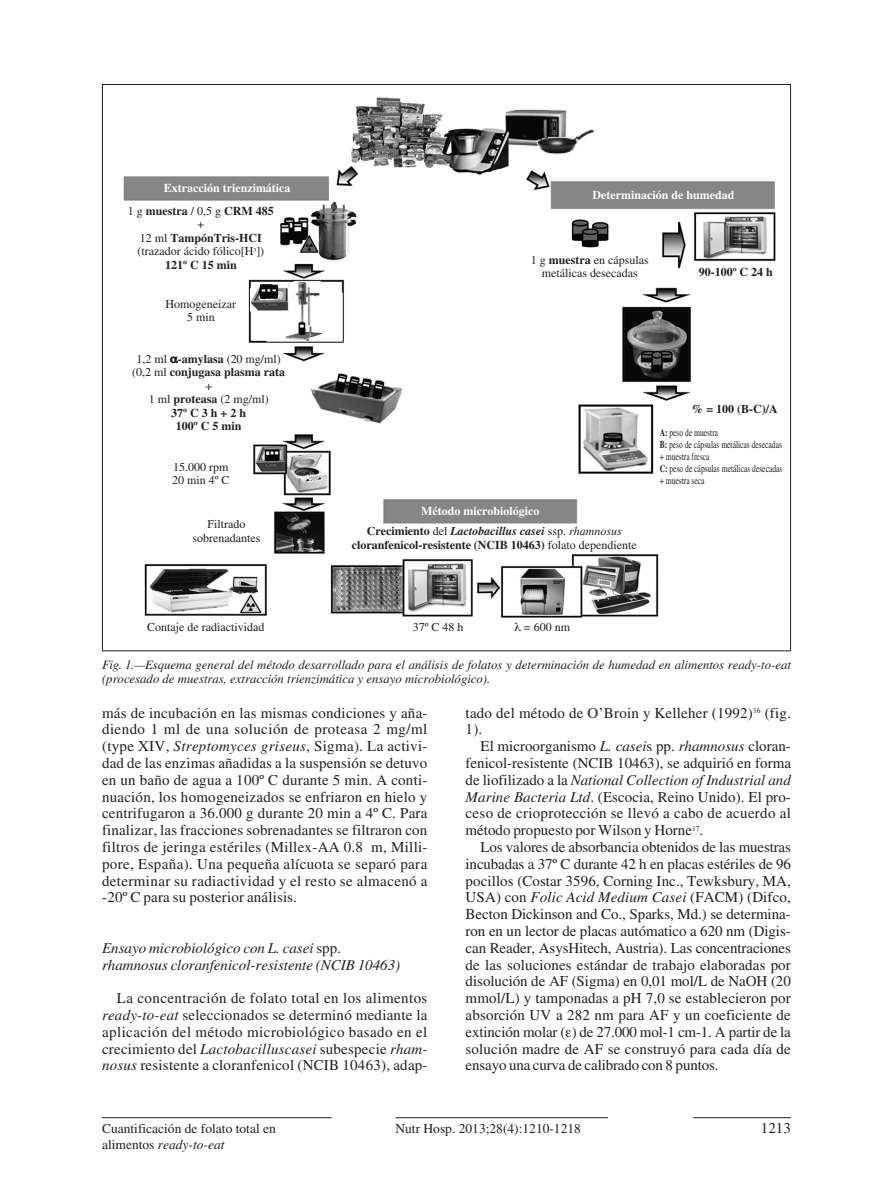
<style>
.page{position:relative;width:893px;height:1188px;background:#fff}
.page>*{position:absolute;margin:0;border:0;box-sizing:border-box;transform-origin:0 0}
.t1{font:15px/16.8px "Times";letter-spacing:.015em;color:#231f20;text-align:justify}
.t2{font:italic 15px/16.8px "Times";color:#231f20}
.t3{font:13.5px/16.2px "Times";color:#231f20}
.t4{font:italic 12.75px/13.5px "Times";color:#231f20}
.t5{font:700 12px/13.5px "Times";color:#231f20;text-align:center}
.t6{font:12px/13.5px "Times";color:#231f20;text-align:center}
.t7{font:700 12px "Times";color:#fff}
.t8{font:10.5px/12px "Times";color:#231f20;scale:.72 1}
.s1{font-weight:400}
.s2{font-weight:700}
.s3{font-style:italic}
.s4{font-weight:400;font-style:italic}
.s5{font-style:normal}
</style>
<div class="page">
<hr style="left:102px;top:1117px;width:230px;height:1px;background:#231f20">
<hr style="left:693px;top:1117px;width:98px;height:1px;background:#231f20">
<hr style="left:395px;top:1117px;width:213px;height:1px;background:#231f20">
<img style="left:123px;top:97px;width:653px;height:521px">
<svg style="left:171px;top:357px;width:6px;height:6px"></svg>
<p class="t7" style="left:164px;top:184px;width:128px">Extracción trienzimática</p>
<p class="t5" style="left:128px;top:206px;width:147px"><span class="s1">1 g</span> muestra <span class="s1">/ 0,5 g</span> CRM 485 <span class="s1">+<br>12 ml</span> TampónTris-HCI <span class="s1">(trazador ácido fólico[H</span><sup>3</sup><span class="s1">])<br></span>121º C 15 min</p>
<p class="t6" style="left:166px;top:299px;width:72px">Homogeneizar<br>5 min</p>
<p class="t7" style="left:592px;top:191px;width:143px">Determinación de humedad</p>
<p class="t6" style="left:531px;top:255px;width:119px">1 g <span class="s2">muestra</span> en cápsulas metálicas desecadas</p>
<p class="t5" style="left:699px;top:267px;width:76px">90-100º C 24 h</p>
<p class="t5" style="left:132px;top:353px;width:154px"><span class="s1">1,2 ml</span> -amylasa <span class="s1">(20 mg/ml) (0,2 ml</span> conjugasa plasma rata <span class="s1">+<br>1 ml</span> proteasa <span class="s1">(2 mg/ml)<br></span>37º C 3 h + 2 h<br>100º C 5 min</p>
<p class="t6" style="left:172px;top:462px;width:59px;text-align:left">15.000 rpm<br>20 min 4º C</p>
<p class="t6" style="left:193px;top:519px;width:69px">Filtrado sobrenadantes</p>
<p class="t5" style="left:352px;top:526px;width:287px">Crecimiento <span class="s1">del</span> <span class="s3">Lactobacillus casei</span> <span class="s1">ssp.</span> <span class="s4">rhamnosus </span>cloranfenicol-resistente (NCIB 10463) <span class="s1">folato dependiente</span></p>
<p class="t7" style="left:421px;top:507px;width:120px">Método microbiológico</p>
<p class="t5" style="left:691px;top:403px;width:88px">% = 100 (B-C)/A</p>
<p class="t8" style="left:660px;top:428px;width:172px"><span class="s2">A:</span> peso de muestra<br><span class="s2">B:</span> peso de cápsulas metálicas desecadas + muestra fresca<br><span class="s2">C:</span> peso de cápsulas metálicas desecadas + muestra seca</p>
<p class="t6" style="left:147px;top:622px;width:119px">Contaje de radiactividad</p>
<p class="t6" style="left:413px;top:622px;width:52px">37º C 48 h</p>
<p class="t6" style="left:524px;top:622px;width:48px">= 600 nm</p>
<p class="t4" style="left:102px;top:659px;width:690px">Fig. 1.—Esquema general del método desarrollado para el análisis de folatos y determinación de humedad en alimentos ready-to-eat (procesado de muestras, extracción trienzimática y ensayo microbiológico).</p>
<p class="t1" style="left:102px;top:706px;width:327px">más de incubación en las mismas condiciones y aña&shy;diendo 1 ml de una solución de proteasa 2 mg/ml (type XIV, <span class="s3">Streptomyces griseus</span>, Sigma). La activi&shy;dad de las enzimas añadidas a la suspensión se detuvo en un baño de agua a 100º C durante 5 min. A conti&shy;nuación, los homogeneizados se enfriaron en hielo y centrifugaron a 36.000 g durante 20 min a 4º C. Para finalizar, las fracciones sobrenadantes se filtraron con filtros de jeringa estériles (Millex-AA 0.8 m, Milli&shy;pore, España). Una pequeña alícuota se separó para determinar su radiactividad y el resto se almacenó a -20º C para su posterior análisis.</p>
<p class="t2" style="left:102px;top:941px;width:300px">Ensayo microbiológico con L. casei <span class="s5">spp. </span>rhamnosus cloranfenicol-resistente (NCIB 10463)</p>
<p class="t1" style="left:102px;top:992px;width:327px;text-indent:15px">La concentración de folato total en los alimentos <span class="s3">ready-to-eat</span> seleccionados se determinó mediante la aplicación del método microbiológico basado en el crecimiento del <span class="s3">Lactobacilluscasei</span> subespecie <span class="s3">rham&shy;nosus</span> resistente a cloranfenicol (NCIB 10463), adap-</p>
<p class="t1" style="left:466px;top:706px;width:327px">tado del método de O’Broin y Kelleher (1992)<sup>16</sup> (fig.<br>1).</p>
<p class="t1" style="left:466px;top:740px;width:327px;text-indent:15px">El microorganismo <span class="s3">L. casei</span>s pp. <span class="s3">rhamnosus</span> cloran&shy;fenicol-resistente (NCIB 10463), se adquirió en forma de liofilizado a la <span class="s3">National Collection of Industrial and Marine Bacteria Ltd</span>. (Escocia, Reino Unido). El pro&shy;ceso de crioprotección se llevó a cabo de acuerdo al método propuesto por Wilson y Horne<sup>17</sup>.</p>
<p class="t1" style="left:466px;top:840px;width:327px;text-indent:15px">Los valores de absorbancia obtenidos de las muestras incubadas a 37º C durante 42 h en placas estériles de 96 pocillos (Costar 3596, Corning Inc., Tewksbury, MA, USA) con <span class="s3">Folic Acid Medium Casei</span> (FACM) (Difco, Becton Dickinson and Co., Sparks, Md.) se determina&shy;ron en un lector de placas autómatico a 620 nm (Digis&shy;can Reader, AsysHitech, Austria). Las concentraciones de las soluciones estándar de trabajo elaboradas por disolución de AF (Sigma) en 0,01 mol/L de NaOH (20 mmol/L) y tamponadas a pH 7,0 se establecieron por absorción UV a 282 nm para AF y un coeficiente de extinción molar ( ) de 27.000 mol-1 cm-1. A partir de la solución madre de AF se construyó para cada día de ensayo una curva de calibrado con 8 puntos.</p>
<p class="t3" style="left:102px;top:1122px;width:175px">Cuantificación de folato total en alimentos <span class="s3">ready-to-eat</span></p>
<p class="t3" style="left:395px;top:1122px;width:187px">Nutr Hosp. 2013;28(4):1210-1218</p>
<p class="t1" style="left:761px;top:1121px;width:31px">1213</p>
</div>
